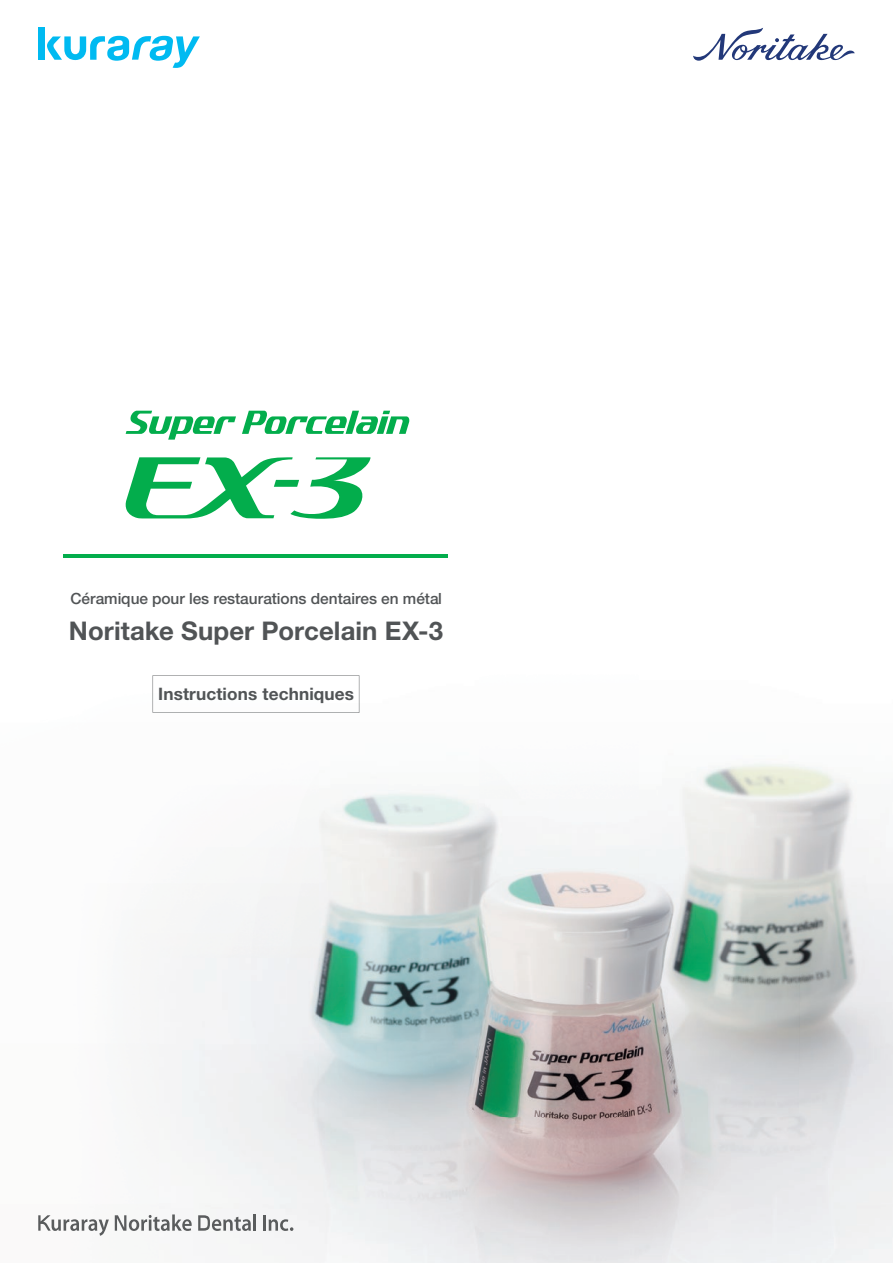
<style>
.page{position:relative;width:893px;height:1263px;background:#fff}
.page>*{position:absolute;margin:0;border:0;box-sizing:border-box;transform-origin:0 0}
.t1{font:700 25.8px "Helvetica Neue";letter-spacing:.005em;color:#515456}
.t2{font:700 17.1px "Helvetica Neue";letter-spacing:.01em;color:#515456}
.t3{font:500 15.45px "Helvetica Neue";color:#515456}
</style>
<div class="page">
<img style="left:114px;top:675px;width:779px;height:588px">
<svg style="left:153px;top:675px;width:206px;height:38px"></svg>
<hr style="left:64px;top:554px;width:384px;height:3px;background:#03ad4c">
<svg style="left:126px;top:411px;width:110px;height:29px"></svg>
<svg style="left:242px;top:411px;width:167px;height:23px"></svg>
<svg style="left:125px;top:457px;width:245px;height:62px"></svg>
<hr style="left:253px;top:1214px;width:3px;height:17px;background:#5a5c5d">
<hr style="left:263px;top:1215px;width:3px;height:16px;background:#5a5c5d">
<svg style="left:269px;top:1219px;width:24px;height:12px"></svg>
<svg style="left:38px;top:1215px;width:71px;height:21px"></svg>
<svg style="left:198px;top:1215px;width:53px;height:16px"></svg>
<svg style="left:115px;top:1214px;width:77px;height:17px"></svg>
<div style="left:38px;top:28px;width:7px;height:32px;background:#00baf1"></div>
<svg style="left:47px;top:36px;width:153px;height:32px"></svg>
<svg style="left:693px;top:28px;width:162px;height:33px"></svg>
<p class="t3" style="left:70px;top:586px;width:373px">Céramique pour les restaurations dentaires en métal</p>
<h1 class="t1" style="left:69px;top:610px;width:376px">Noritake Super Porcelain EX-3</h1>
<p class="t2" style="left:158px;top:680px;width:197px">Instructions techniques</p>
</div>
